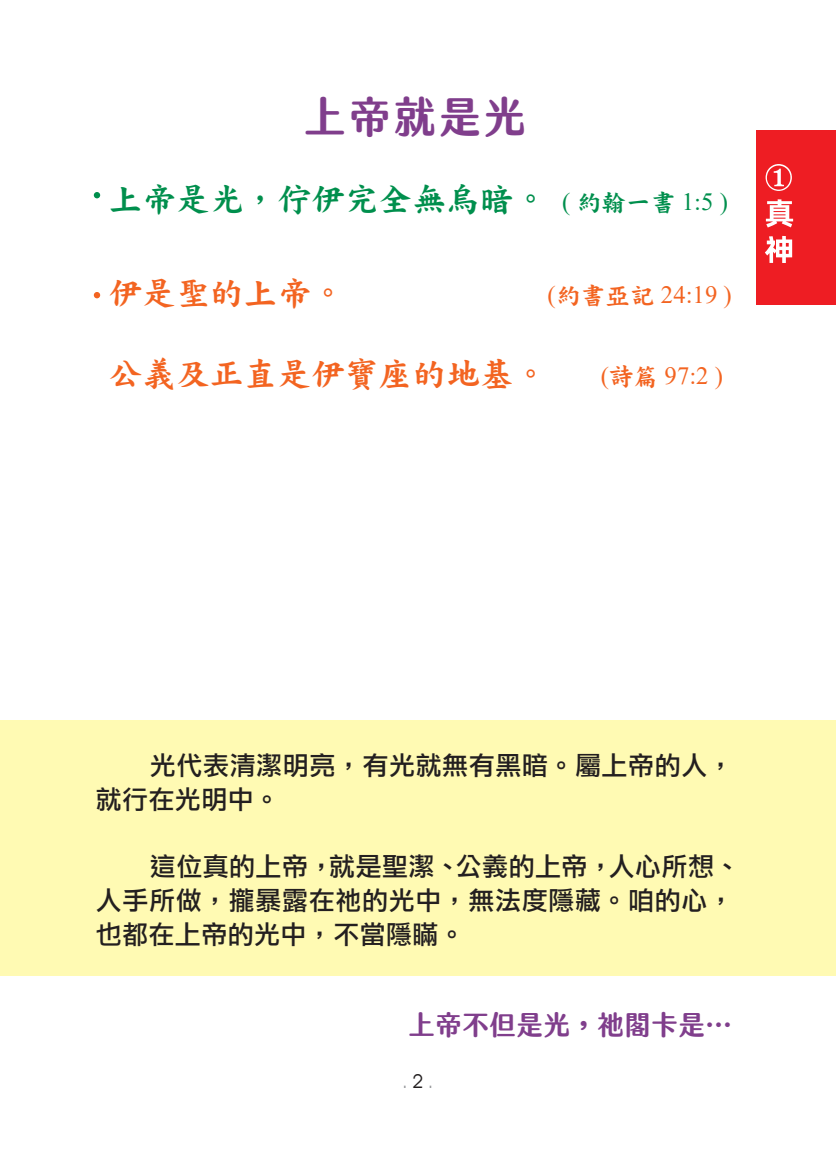
<style>
.page{position:relative;width:836px;height:1161px;background:#fff}
.page>*{position:absolute;margin:0;border:0;box-sizing:border-box;transform-origin:0 0}
.大標{font:42.75px "jf jinxuanlatte 1.1 Bold";letter-spacing:.05em;color:#803e8c}
.經文{font:33.75px "DF Kai XB HK BF";color:#008f4d}
.A6-經文{font:33.75px "DF Kai XB HK BF";color:#f36421}
.置中{font:27px "jf jinxuanlatte 1.1 Bold";color:#803e8c}
.內文{font:25.88px/33.8px "DF Li Hei Md WIN BF";letter-spacing:.025em;color:#231f20}
.A6-經文-2{font:24.75px "Times New Roman";color:#f36421}
.t1{font:18.68px "Avian";color:#939598}
.s1{font-family:"Times New Roman";font-size:24.75px}
.s2{font-size:24.75px}
.s3{font-family:"DF Kai XB HK BF"}
.s4{color:#231f20}
</style>
<div class="page">
<div style="left:0;top:721px;width:836px;height:255px;background:#fffab3"></div>
<svg style="left:94px;top:192px;width:6px;height:6px"></svg>
<svg style="left:94px;top:292px;width:6px;height:6px"></svg>
<div style="left:756px;top:131px;width:80px;height:174px;background:#ee1d23"></div>
<svg style="left:765px;top:164px;width:26px;height:27px"></svg>
<svg style="left:765px;top:199px;width:28px;height:28px"></svg>
<svg style="left:765px;top:236px;width:27px;height:27px"></svg>
<p class="大標" style="left:303px;top:94px;width:224px">上帝就是光</p>
<p class="經文" style="left:108px;top:182px;width:621px">上帝是光，佇伊完全無烏暗。 <span class="s1">(</span> <span class="s2">約翰一書</span> <span class="s1">1:5 )</span></p>
<p class="A6-經文" style="left:108px;top:276px;width:238px">伊是聖的上帝。</p>
<p class="A6-經文-2" style="left:547px;top:277px;width:186px">(<span class="s3">約書亞記</span> 24:19 )</p>
<p class="A6-經文" style="left:108px;top:357px;width:440px">公義及正直是伊寶座的地基。</p>
<p class="A6-經文-2" style="left:600px;top:358px;width:124px">(<span class="s3">詩篇</span> 97:2 )</p>
<p class="內文" style="left:96px;top:748px;width:639px;text-indent:54px">光代表清潔明亮，有光就無有黑暗。屬上帝的人，就行在光明中。</p>
<p class="內文" style="left:96px;top:849px;width:646px;text-indent:54px">這位真的上帝，就是聖潔、公義的上帝，人心所想、人手所做，攏暴露在祂的光中，無法度隱藏。咱的心，也都在上帝的光中，不當隱瞞。</p>
<p class="置中" style="left:408px;top:1010px;width:325px">上帝不但是光，祂閣卡是⋯</p>
<p class="t1" style="left:403px;top:1070px;width:31px">. <span class="s4">2</span> .</p>
</div>
